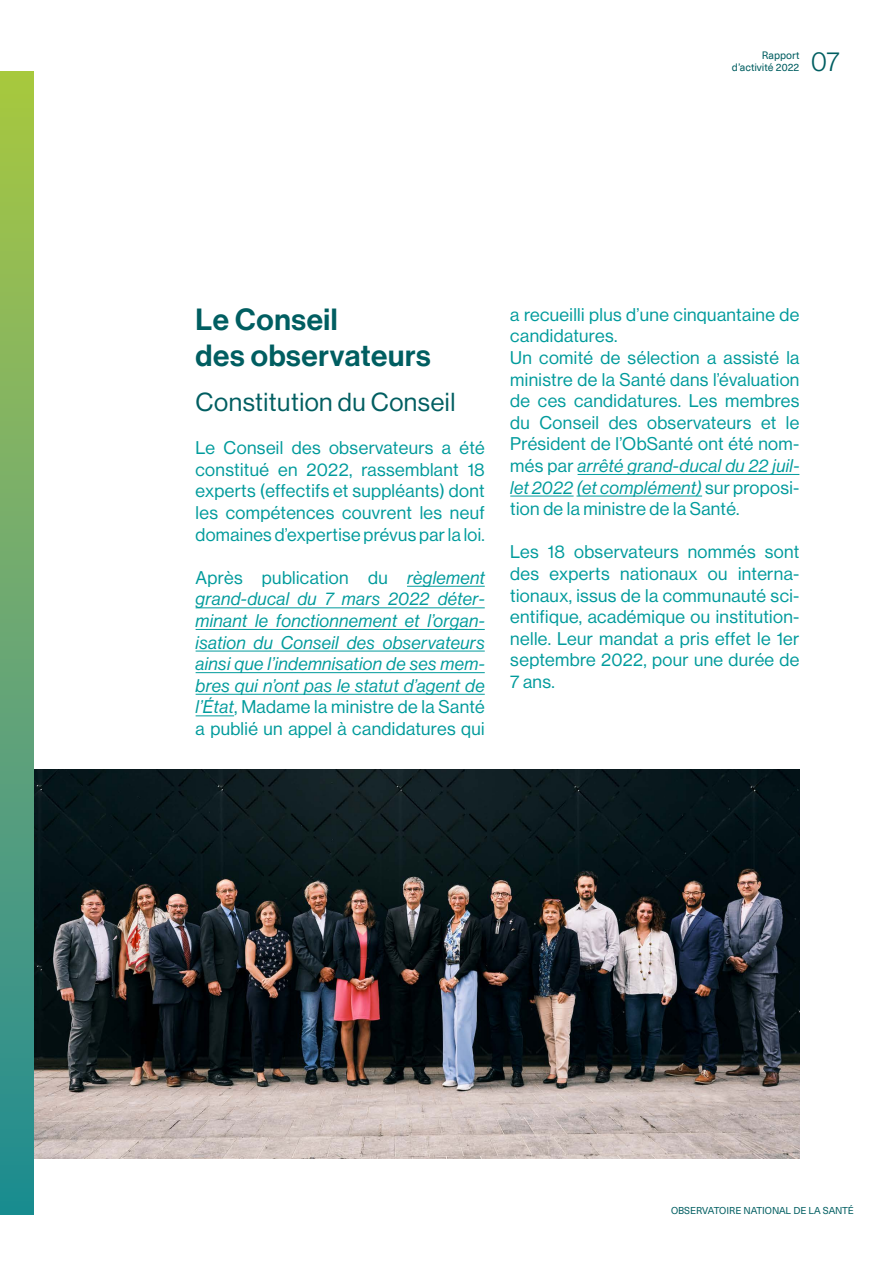
<style>
.page{position:relative;width:893px;height:1263px;background:#fff}
.page>*{position:absolute;margin:0;border:0;box-sizing:border-box;transform-origin:0 0}
.t1{font:30px/36px "N Haas Grotesk DS Std 65 Md";letter-spacing:.02em;color:#005e61}
.t2{font:27px "N Haas Grotesk DS Std 45 Lt";color:#005e61}
.t3{font:25.5px "N Haas Grotesk DS Std 55 Rg";letter-spacing:.02em;color:#005e61}
.t4{font:18px/21.6px "N Haas Grotesk DS Std 55 Rg";letter-spacing:.02em;color:#009b9c;text-align:justify}
.t5{font:18px/21.6px "N Haas Grotesk DS Std 56 It";letter-spacing:.02em;color:#009b9c;text-align:justify}
.t6{font:10.5px/12px "Neue Haas Unica Pro";color:#005e61;text-align:right}
.t7{font:9.75px "Neue Haas Unica Pro";letter-spacing:-.015em;color:#005e61}
.s1{font-family:"N Haas Grotesk DS Std 56 It"}
.s2{font-family:"N Haas Grotesk DS Std 55 Rg"}
</style>
<div class="page">
<hr style="left:407px;top:586px;width:78px;height:1px;background:#009b9c">
<hr style="left:196px;top:608px;width:289px;height:1px;background:#009b9c">
<hr style="left:196px;top:629px;width:289px;height:1px;background:#009b9c">
<hr style="left:196px;top:651px;width:289px;height:1px;background:#009b9c">
<hr style="left:196px;top:672px;width:289px;height:1px;background:#009b9c">
<hr style="left:196px;top:694px;width:289px;height:1px;background:#009b9c">
<hr style="left:196px;top:716px;width:38px;height:1px;background:#009b9c">
<hr style="left:578px;top:474px;width:221px;height:1px;background:#009b9c">
<hr style="left:510px;top:496px;width:64px;height:1px;background:#009b9c">
<hr style="left:576px;top:496px;width:126px;height:1px;background:#009b9c">
<img style="left:33px;top:769px;width:766px;height:389px">
<div style="left:0;top:71px;width:33px;height:1143px;background:linear-gradient(to bottom,#acc746,#228a98)"></div>
<p class="t6" style="left:732px;top:50px;width:69px">Rapport d’activité 2022</p>
<h2 class="t2" style="left:811px;top:47px;width:30px">07</h2>
<h1 class="t1" style="left:196px;top:302px;width:237px">Le Conseil<br>des observateurs</h1>
<h3 class="t3" style="left:196px;top:388px;width:261px">Constitution du Conseil</h3>
<p class="t4" style="left:196px;top:437px;width:291px">Le Conseil des observateurs a été constitué en 2022, rassemblant 18 experts (effectifs et suppléants) dont les compétences couvrent les neuf domaines d’expertise prévus par la loi.</p>
<p class="t4" style="left:196px;top:567px;width:291px">Après publication du <span class="s1">règlement</span></p>
<p class="t5" style="left:196px;top:588px;width:291px">grand-ducal du 7 mars 2022 déter&shy;minant le fonctionnement et l’organ&shy;isation du Conseil des observateurs ainsi que l’indemnisation de ses mem&shy;bres qui n’ont pas le statut d’agent de</p>
<p class="t4" style="left:196px;top:696px;width:291px"><span class="s1">l’État</span>, Madame la ministre de la Santé a publié un appel à candidatures qui</p>
<p class="t4" style="left:510px;top:304px;width:291px;text-align:left">a recueilli plus d’une cinquantaine de candidatures.<br>Un comité de sélection a assisté la ministre de la Santé dans l’évaluation de ces candidatures. Les membres du Conseil des observateurs et le<br>Président de l’ObSanté ont été nom-</p>
<p class="t5" style="left:510px;top:455px;width:291px"><span class="s2">més par</span> arrêté grand-ducal du 22 juil&shy;let 2022 (et complément) <span class="s2">sur proposi-</span></p>
<p class="t4" style="left:510px;top:498px;width:231px">tion de la ministre de la Santé.</p>
<p class="t4" style="left:510px;top:541px;width:291px">Les 18 observateurs nommés sont des experts nationaux ou interna&shy;tionaux, issus de la communauté sci&shy;entifique, académique ou institution&shy;nelle. Leur mandat a pris effet le 1er septembre 2022, pour une durée de 7 ans.</p>
<p class="t7" style="left:671px;top:1205px;width:184px">OBSERVATOIRE NATIONAL DE LA SANTÉ</p>
</div>
